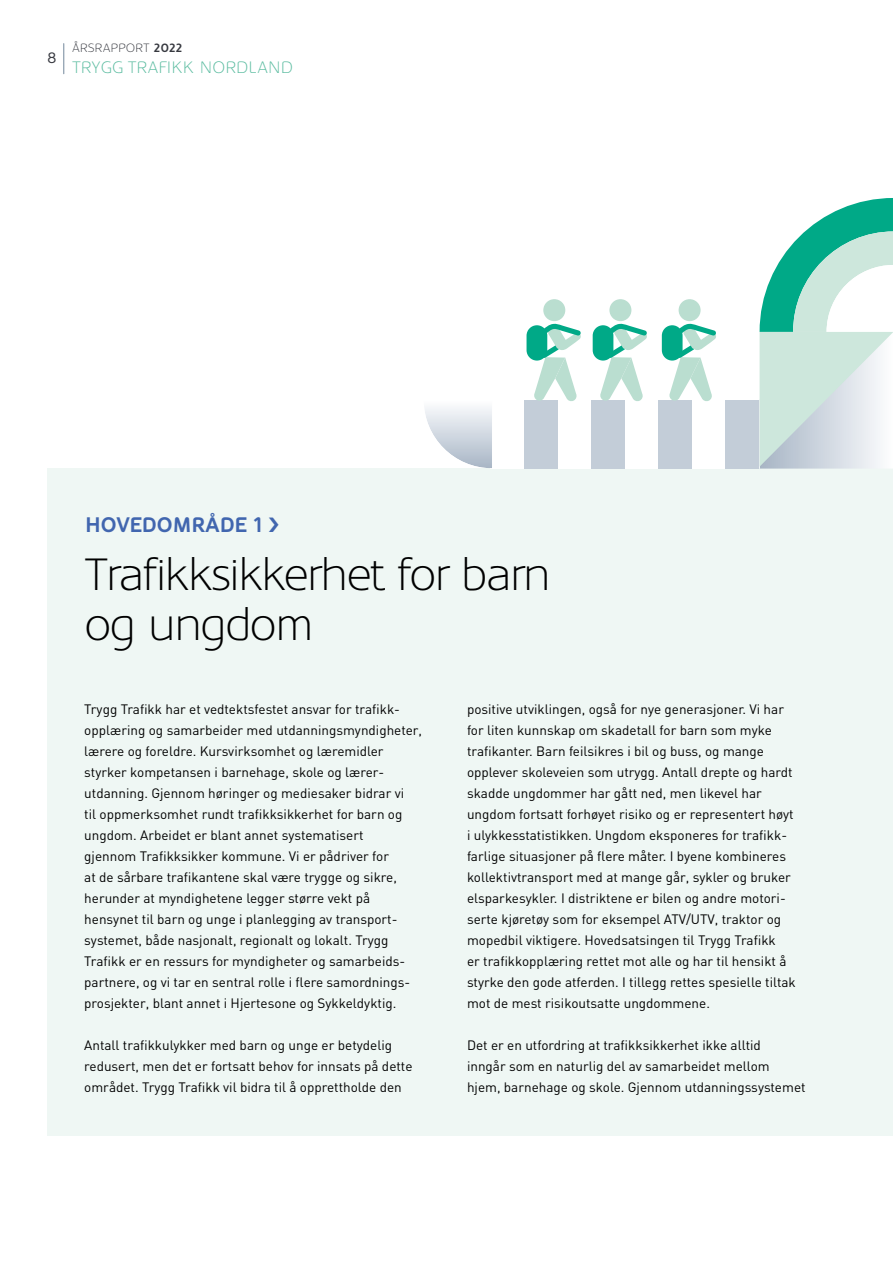
<style>
.page{position:relative;width:893px;height:1263px;background:#fff}
.page>*{position:absolute;margin:0;border:0;box-sizing:border-box;transform-origin:0 0}
.t1{font:300 45px/49.5px "Oblik";color:#000}
.t2{font:700 21px "Oblik";color:#4166af}
.t3{font:300 16.5px "Oblik";letter-spacing:.05em;color:#59bb9f}
.t4{font:15px "Oblik";color:#373940}
.t5{font:13.5px/21px "DIN";color:#000}
.t6{font:300 12px "Oblik";letter-spacing:.05em;color:#373940}
.s1{font-weight:700}
</style>
<div class="page">
<hr style="left:63px;top:44px;width:1px;height:30px;background:#73889b">
<div style="left:47px;top:468px;width:846px;height:667px;background:#eff7f4"></div>
<svg style="left:760px;top:198px;width:133px;height:271px"></svg>
<div style="left:725px;top:400px;width:33px;height:69px;background:#c3cdd8"></div>
<div style="left:691px;top:400px;width:34px;height:69px;background:#fff"></div>
<div style="left:658px;top:400px;width:33px;height:69px;background:#c3cdd8"></div>
<div style="left:624px;top:400px;width:34px;height:69px;background:#fff"></div>
<div style="left:591px;top:400px;width:33px;height:69px;background:#c3cdd8"></div>
<div style="left:557px;top:400px;width:34px;height:69px;background:#fff"></div>
<div style="left:524px;top:400px;width:33px;height:69px;background:#c3cdd8"></div>
<div style="left:490px;top:400px;width:34px;height:69px;background:#fff"></div>
<svg style="left:425px;top:407px;width:67px;height:61px"></svg>
<div style="left:679px;top:299px;width:22px;height:22px;background:#baded0;border-radius:50%"></div>
<svg style="left:669px;top:324px;width:47px;height:78px"></svg>
<div style="left:662px;top:325px;width:21px;height:36px;background:#00a987;border-radius:10px"></div>
<div style="left:609px;top:299px;width:22px;height:22px;background:#baded0;border-radius:50%"></div>
<svg style="left:599px;top:324px;width:48px;height:78px"></svg>
<div style="left:593px;top:325px;width:20px;height:36px;background:#00a987;border-radius:10px"></div>
<div style="left:543px;top:299px;width:22px;height:22px;background:#baded0;border-radius:50%"></div>
<svg style="left:533px;top:324px;width:48px;height:78px"></svg>
<div style="left:527px;top:325px;width:20px;height:36px;background:#00a987;border-radius:10px"></div>
<p class="t4" style="left:47px;top:49px;width:10px">8</p>
<p class="t6" style="left:72px;top:41px;width:111px">ÅRSRAPPORT <span class="s1">2022</span></p>
<p class="t3" style="left:72px;top:58px;width:222px">TRYGG TRAFIKK NORDLAND</p>
<h2 class="t2" style="left:85px;top:512px;width:179px">HOVEDOMRÅDE 1</h2>
<h1 class="t1" style="left:85px;top:550px;width:466px">Trafikksikkerhet for barn og ungdom</h1>
<p class="t5" style="left:84px;top:700px;width:339px">Trygg Trafikk har et vedtektsfestet ansvar for trafikk&shy;opplæring og samarbeider med utdanningsmyndigheter, lærere og foreldre. Kursvirksomhet og læremidler styrker kompetansen i barnehage, skole og lærer&shy;utdanning. Gjennom høringer og mediesaker bidrar vi<br>til oppmerksomhet rundt trafikksikkerhet for barn og ungdom. Arbeidet er blant annet systematisert<br>gjennom Trafikksikker kommune. Vi er pådriver for<br>at de sårbare trafikantene skal være trygge og sikre, herunder at myndighetene legger større vekt på hensynet til barn og unge i planlegging av transport&shy;systemet, både nasjonalt, regionalt og lokalt. Trygg Trafikk er en ressurs for myndigheter og samarbeids&shy;partnere, og vi tar en sentral rolle i flere samordnings&shy;prosjekter, blant annet i Hjertesone og Sykkeldyktig.</p>
<p class="t5" style="left:84px;top:1036px;width:330px">Antall trafikkulykker med barn og unge er betydelig redusert, men det er fortsatt behov for innsats på dette området. Trygg Trafikk vil bidra til å opprettholde den</p>
<p class="t5" style="left:467px;top:700px;width:330px">positive utviklingen, også for nye generasjoner. Vi har for liten kunnskap om skadetall for barn som myke trafikanter. Barn feilsikres i bil og buss, og mange opplever skoleveien som utrygg. Antall drepte og hardt skadde ungdommer har gått ned, men likevel har ungdom fortsatt forhøyet risiko og er representert høyt i ulykkesstatistikken. Ungdom eksponeres for trafikk&shy;farlige situasjoner på flere måter. I byene kombineres kollektivtransport med at mange går, sykler og bruker elsparkesykler. I distriktene er bilen og andre motori&shy;serte kjøretøy som for eksempel ATV/UTV, traktor og mopedbil viktigere. Hovedsatsingen til Trygg Trafikk<br>er trafikkopplæring rettet mot alle og har til hensikt å styrke den gode atferden. I tillegg rettes spesielle tiltak mot de mest risikoutsatte ungdommene.</p>
<p class="t5" style="left:467px;top:1036px;width:340px">Det er en utfordring at trafikksikkerhet ikke alltid<br>inngår som en naturlig del av samarbeidet mellom hjem, barnehage og skole. Gjennom utdanningssystemet</p>
</div>
